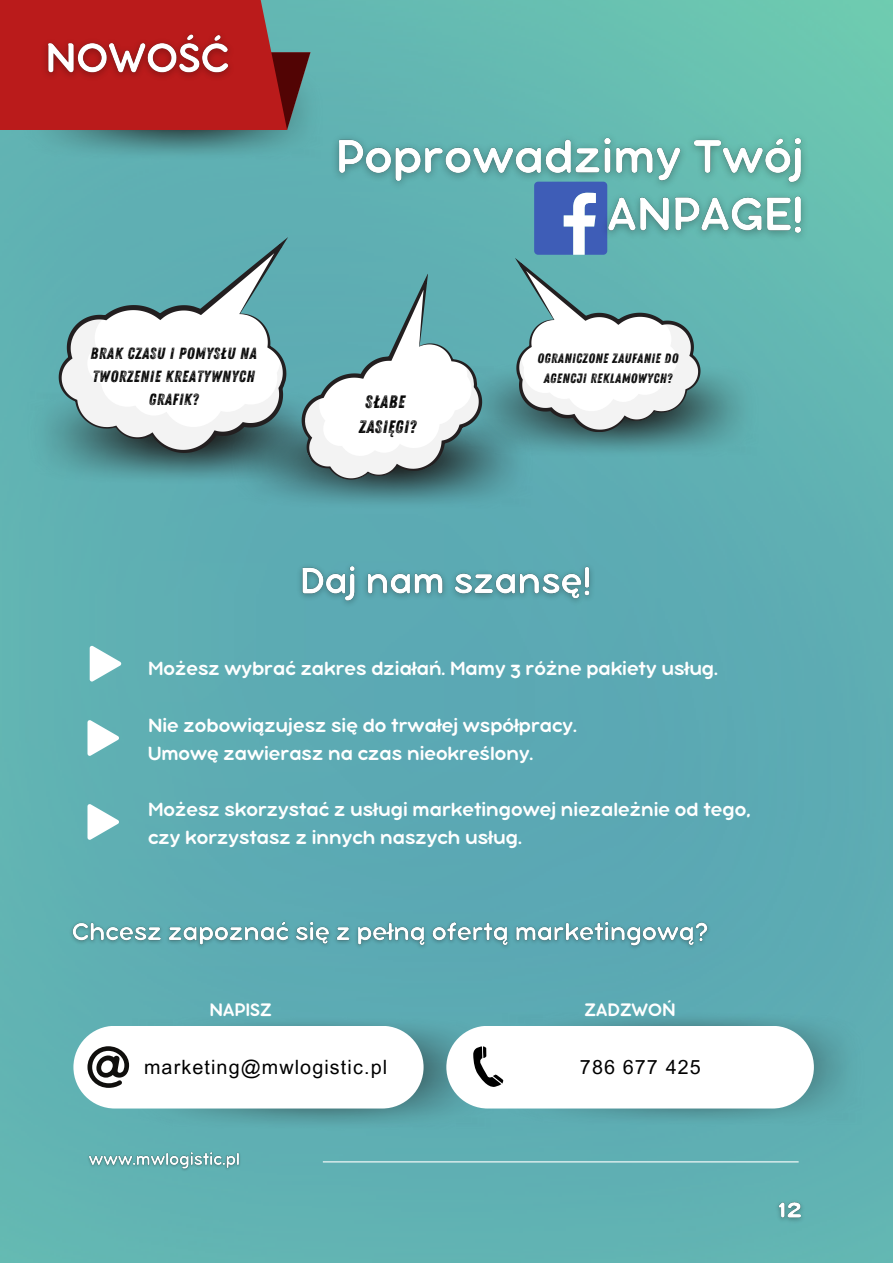
<style>
.page{position:relative;width:893px;height:1264px;background:#fff}
.page>*{position:absolute;margin:0;border:0;box-sizing:border-box;transform-origin:0 0}
.t1{font:20.85px/28px "Bubbleboddy Neue";color:#fff}
.t2{font:19.65px "Arial MT Pro";letter-spacing:.055em;color:#000}
.t3{font:19.65px "Bubbleboddy Neue";color:#fff}
.t4{font:17.85px/25.8px "Zing Rust G2 Base";letter-spacing:.035em;color:#000;text-align:center}
.t5{font:16.2px/23.2px "Zing Rust G2 Base";letter-spacing:.035em;color:#000;text-align:center}
.t6{font:13.5px/19.5px "Zing Rust G2 Base";letter-spacing:.035em;color:#000;text-align:center}
</style>
<div class="page">
<img style="left:0;top:0;width:892px;height:1262px">
<img style="left:20px;top:66px;width:303px;height:94px">
<svg style="left:0;top:0;width:310px;height:130px;background:#a92c2b"></svg>
<img style="left:26px;top:390px;width:34px;height:94px">
<img style="left:503px;top:457px;width:30px;height:52px">
<svg style="left:59px;top:237px;width:229px;height:215px;background:#69acaf"></svg>
<img style="left:503px;top:363px;width:256px;height:94px">
<svg style="left:60px;top:317px;width:199px;height:193px"></svg>
<svg style="left:259px;top:273px;width:244px;height:238px"></svg>
<img style="left:127px;top:1016px;width:368px;height:114px">
<div style="left:73px;top:1025px;width:350px;height:83px;background:#fff;border-radius:41px"></div>
<img style="left:497px;top:1011px;width:368px;height:115px">
<div style="left:446px;top:1025px;width:367px;height:83px;background:#fff;border-radius:41px"></div>
<svg style="left:87px;top:1046px;width:42px;height:41px"></svg>
<svg style="left:473px;top:1046px;width:30px;height:41px"></svg>
<svg style="left:90px;top:645px;width:31px;height:36px"></svg>
<svg style="left:87px;top:720px;width:32px;height:35px"></svg>
<svg style="left:87px;top:804px;width:32px;height:35px"></svg>
<img style="left:85px;top:1147px;width:159px;height:28px">
<hr style="left:323px;top:1161px;width:475px;height:1px;background:#fff">
<svg style="left:515px;top:252px;width:185px;height:180px"></svg>
<img style="left:34px;top:23px;width:207px;height:70px">
<img style="left:322px;top:126px;width:494px;height:126px">
<img style="left:289px;top:557px;width:312px;height:56px">
<img style="left:66px;top:914px;width:655px;height:39px">
<img style="left:770px;top:1192px;width:40px;height:41px">
<p class="t5" style="left:90px;top:342px;width:167px">BRAK CZASU I POMYSŁU NA<br>TWORZENIE KREATYWNYCH<br>GRAFIK?</p>
<p class="t4" style="left:358px;top:389px;width:59px">SŁABE<br>ZASIĘGI?</p>
<p class="t6" style="left:537px;top:349px;width:142px">OGRANICZONE ZAUFANIE DO<br>AGENCJI REKLAMOWYCH?</p>
<p class="t1" style="left:148px;top:656px;width:571px">Możesz wybrać zakres działań. Mamy 3 różne pakiety usług.</p>
<p class="t1" style="left:148px;top:712px;width:430px">Nie zobowiązujesz się do trwałej współpracy.<br>Umowę zawierasz na czas nieokreślony.</p>
<p class="t1" style="left:148px;top:797px;width:604px">Możesz skorzystać z usługi marketingowej niezależnie od tego, czy korzystasz z innych naszych usług.</p>
<p class="t3" style="left:209px;top:1003px;width:64px">NAPISZ</p>
<p class="t3" style="left:584px;top:1003px;width:92px">ZADZWOŃ</p>
<p class="t2" style="left:144px;top:1059px;width:244px">marketing@mwlogistic.pl</p>
<p class="t2" style="left:580px;top:1059px;width:122px">786 677 425</p>
</div>
